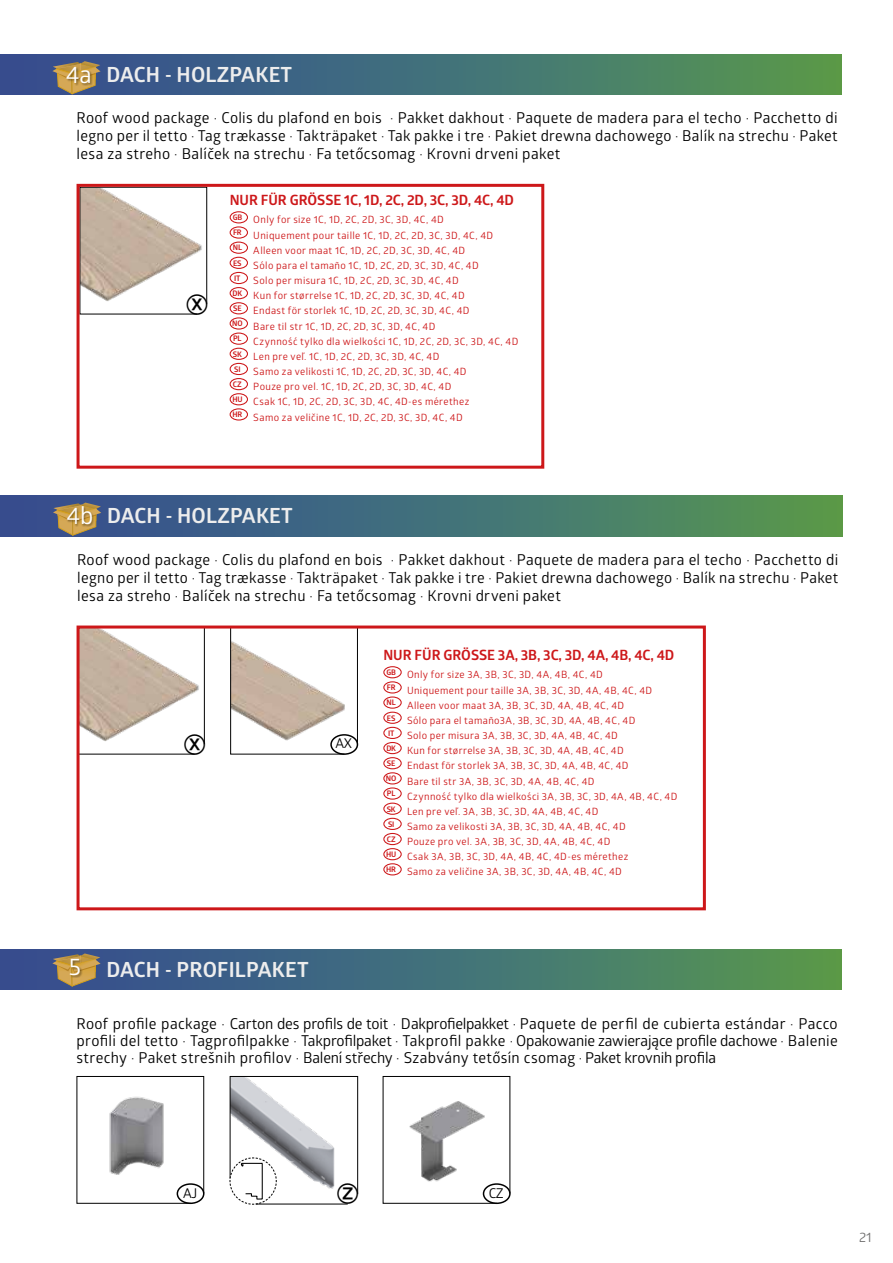
<style>
.page{position:relative;width:893px;height:1263px;background:#fff}
.page>*{position:absolute;margin:0;border:0;box-sizing:border-box;transform-origin:0 0}
.t1{font:23.85px "Glober";color:#fff}
.t2{font:700 20.85px "Glober";letter-spacing:.01em;color:#ededed}
.t3{font:15px/18px "Glober";letter-spacing:.02em;color:#000;text-align:justify}
.t4{font:700 14.1px "Glober";letter-spacing:-.005em;color:#cd1719}
.t5{font:13.5px "Glober";color:#000}
.t6{font:13.5px "Glober";color:#706f6f}
.t7{font:10.05px/15.1px "Glober";letter-spacing:.035em;color:#cd1719}
.t8{font:700 7.65px "Glober";letter-spacing:-.025em;color:#cd1719}
.s1{font-weight:400;font-size:23.85px;color:#fff}
</style>
<div class="page">
<div style="left:0;top:54px;width:842px;height:41px;background:linear-gradient(to right,#324999,#569853)"></div>
<div style="left:1px;top:495px;width:842px;height:41px;background:linear-gradient(to right,#324999,#569852)"></div>
<svg style="left:52px;top:61px;width:49px;height:33px"></svg>
<div style="left:66px;top:66px;width:27px;height:20px;background:#000;opacity:.4"></div>
<svg style="left:53px;top:503px;width:48px;height:33px"></svg>
<div style="left:67px;top:506px;width:28px;height:22px;background:#000;opacity:.4"></div>
<div style="left:230px;top:211px;width:18px;height:12px;border:1px solid #cd1719;border-radius:50%"></div>
<div style="left:230px;top:226px;width:18px;height:13px;border:1px solid #cd1719;border-radius:50%"></div>
<div style="left:230px;top:242px;width:18px;height:12px;border:1px solid #cd1719;border-radius:50%"></div>
<div style="left:230px;top:257px;width:18px;height:12px;border:1px solid #cd1719;border-radius:50%"></div>
<div style="left:230px;top:272px;width:18px;height:12px;border:1px solid #cd1719;border-radius:50%"></div>
<div style="left:230px;top:287px;width:18px;height:12px;border:1px solid #cd1719;border-radius:50%"></div>
<div style="left:230px;top:302px;width:18px;height:12px;border:1px solid #cd1719;border-radius:50%"></div>
<div style="left:230px;top:317px;width:18px;height:13px;border:1px solid #cd1719;border-radius:50%"></div>
<div style="left:230px;top:332px;width:18px;height:13px;border:1px solid #cd1719;border-radius:50%"></div>
<div style="left:230px;top:348px;width:18px;height:12px;border:1px solid #cd1719;border-radius:50%"></div>
<div style="left:230px;top:363px;width:18px;height:12px;border:1px solid #cd1719;border-radius:50%"></div>
<div style="left:230px;top:378px;width:18px;height:12px;border:1px solid #cd1719;border-radius:50%"></div>
<div style="left:230px;top:393px;width:18px;height:12px;border:1px solid #cd1719;border-radius:50%"></div>
<div style="left:230px;top:408px;width:18px;height:13px;border:1px solid #cd1719;border-radius:50%"></div>
<svg style="left:230px;top:629px;width:128px;height:126px"></svg>
<div style="left:330px;top:734px;width:28px;height:21px;border:1px solid #000;border-radius:50%"></div>
<div style="left:383px;top:666px;width:19px;height:12px;border:1px solid #cd1719;border-radius:50%"></div>
<div style="left:383px;top:681px;width:19px;height:12px;border:1px solid #cd1719;border-radius:50%"></div>
<svg style="left:384px;top:697px;width:17px;height:11px"></svg>
<div style="left:383px;top:696px;width:19px;height:13px;border:1px solid #cd1719;border-radius:50%"></div>
<div style="left:383px;top:712px;width:19px;height:12px;border:1px solid #cd1719;border-radius:50%"></div>
<div style="left:383px;top:727px;width:19px;height:12px;border:1px solid #cd1719;border-radius:50%"></div>
<div style="left:383px;top:742px;width:19px;height:12px;border:1px solid #cd1719;border-radius:50%"></div>
<div style="left:383px;top:757px;width:19px;height:12px;border:1px solid #cd1719;border-radius:50%"></div>
<div style="left:383px;top:772px;width:19px;height:12px;border:1px solid #cd1719;border-radius:50%"></div>
<svg style="left:384px;top:788px;width:17px;height:11px"></svg>
<div style="left:383px;top:787px;width:19px;height:13px;border:1px solid #cd1719;border-radius:50%"></div>
<div style="left:383px;top:803px;width:19px;height:12px;border:1px solid #cd1719;border-radius:50%"></div>
<div style="left:383px;top:818px;width:19px;height:12px;border:1px solid #cd1719;border-radius:50%"></div>
<div style="left:383px;top:833px;width:19px;height:12px;border:1px solid #cd1719;border-radius:50%"></div>
<div style="left:383px;top:848px;width:19px;height:12px;border:1px solid #cd1719;border-radius:50%"></div>
<div style="left:383px;top:863px;width:19px;height:12px;border:1px solid #cd1719;border-radius:50%"></div>
<div style="left:0;top:949px;width:842px;height:41px;background:linear-gradient(to right,#324999,#569853)"></div>
<svg style="left:52px;top:953px;width:49px;height:33px"></svg>
<div style="left:70px;top:959px;width:13px;height:19px;background:#000;opacity:.4"></div>
<svg style="left:76px;top:1076px;width:128px;height:128px"></svg>
<div style="left:177px;top:1183px;width:27px;height:21px;border:1px solid #000;border-radius:50%"></div>
<svg style="left:382px;top:1076px;width:129px;height:128px"></svg>
<div style="left:483px;top:1183px;width:28px;height:21px;border:1px solid #000;border-radius:50%"></div>
<div style="left:77px;top:184px;width:467px;height:285px;border:3px solid #cd1719"></div>
<div style="left:77px;top:625px;width:629px;height:285px;border:3px solid #cd1719"></div>
<svg style="left:77px;top:626px;width:128px;height:129px"></svg>
<svg style="left:229px;top:1076px;width:129px;height:129px"></svg>
<svg style="left:79px;top:186px;width:128px;height:129px"></svg>
<h1 class="t1" style="left:66px;top:58px;width:27px">4a</h1>
<h2 class="t2" style="left:106px;top:60px;width:187px">DACH - HOLZPAKET</h2>
<p class="t3" style="left:77px;top:108px;width:763px">Roof wood package · Colis du plafond en bois · Pakket dakhout · Paquete de madera para el techo · Pacchetto di legno per il tetto · Tag trækasse · Takträpaket · Tak pakke i tre · Pakiet drewna dachowego · Balík na strechu · Paket lesa za streho · Balíček na strechu · Fa tetőcsomag · Krovni drveni paket</p>
<h3 class="t4" style="left:230px;top:190px;width:286px">NUR FÜR GRÖSSE 1C, 1D, 2C, 2D, 3C, 3D, 4C, 4D</h3>
<p class="t7" style="left:233px;top:212px;width:262px"><sup>GB</sup> Only for size 1C, 1D, 2C, 2D, 3C, 3D, 4C, 4D<br><sup>FR</sup> Uniquement pour taille 1C, 1D, 2C, 2D, 3C, 3D, 4C, 4D <sup>NL</sup> Alleen voor maat 1C, 1D, 2C, 2D, 3C, 3D, 4C, 4D<br><sup>ES</sup> Sólo para el tamaño 1C, 1D, 2C, 2D, 3C, 3D, 4C, 4D</p>
<p class="t8" style="left:234px;top:273px;width:8px">IT</p>
<p class="t7" style="left:232px;top:272px;width:288px;text-indent:21px">Solo per misura 1C, 1D, 2C, 2D, 3C, 3D, 4C, 4D<br><sup>DK</sup> Kun for størrelse 1C, 1D, 2C, 2D, 3C, 3D, 4C, 4D<br><sup>SE</sup> Endast för storlek 1C, 1D, 2C, 2D, 3C, 3D, 4C, 4D<br><sup>NO</sup> Bare til str 1C, 1D, 2C, 2D, 3C, 3D, 4C, 4D<br><sup>PL</sup> Czynność tylko dla wielkości 1C, 1D, 2C, 2D, 3C, 3D, 4C, 4D <sup>SK</sup> Len pre veľ. 1C, 1D, 2C, 2D, 3C, 3D, 4C, 4D</p>
<p class="t8" style="left:234px;top:363px;width:8px">SI</p>
<p class="t7" style="left:232px;top:363px;width:238px;text-indent:21px">Samo za velikosti 1C, 1D, 2C, 2D, 3C, 3D, 4C, 4D <sup>CZ</sup> Pouze pro vel. 1C, 1D, 2C, 2D, 3C, 3D, 4C, 4D<br><sup>HU</sup> Csak 1C, 1D, 2C, 2D, 3C, 3D, 4C, 4D-es mérethez <sup>HR</sup> Samo za veličine 1C, 1D, 2C, 2D, 3C, 3D, 4C, 4D</p>
<h1 class="t1" style="left:66px;top:499px;width:28px">4b</h1>
<h2 class="t2" style="left:107px;top:501px;width:187px">DACH - HOLZPAKET</h2>
<p class="t3" style="left:77px;top:550px;width:763px">Roof wood package · Colis du plafond en bois · Pakket dakhout · Paquete de madera para el techo · Pacchetto di legno per il tetto · Tag trækasse · Takträpaket · Tak pakke i tre · Pakiet drewna dachowego · Balík na strechu · Paket lesa za streho · Balíček na strechu · Fa tetőcsomag · Krovni drveni paket</p>
<h3 class="t5" style="left:336px;top:734px;width:18px">AX</h3>
<h3 class="t4" style="left:383px;top:645px;width:292px">NUR FÜR GRÖSSE 3A, 3B, 3C, 3D, 4A, 4B, 4C, 4D</h3>
<p class="t7" style="left:386px;top:667px;width:267px"><sup>GB</sup> Only for size 3A, 3B, 3C, 3D, 4A, 4B, 4C, 4D<br><sup>FR</sup> Uniquement pour taille 3A, 3B, 3C, 3D, 4A, 4B, 4C, 4D <sup>NL</sup> Alleen voor maat 3A, 3B, 3C, 3D, 4A, 4B, 4C, 4D<br><sup>ES</sup> Sólo para el tamaño3A, 3B, 3C, 3D, 4A, 4B, 4C, 4D</p>
<p class="t8" style="left:388px;top:727px;width:8px">IT</p>
<p class="t7" style="left:386px;top:727px;width:293px;text-indent:21px">Solo per misura 3A, 3B, 3C, 3D, 4A, 4B, 4C, 4D<br><sup>DK</sup> Kun for størrelse 3A, 3B, 3C, 3D, 4A, 4B, 4C, 4D<br><sup>SE</sup> Endast för storlek 3A, 3B, 3C, 3D, 4A, 4B, 4C, 4D<br><sup>NO</sup> Bare til str 3A, 3B, 3C, 3D, 4A, 4B, 4C, 4D<br><sup>PL</sup> Czynność tylko dla wielkości 3A, 3B, 3C, 3D, 4A, 4B, 4C, 4D <sup>SK</sup> Len pre veľ. 3A, 3B, 3C, 3D, 4A, 4B, 4C, 4D</p>
<p class="t8" style="left:388px;top:818px;width:8px">SI</p>
<p class="t7" style="left:386px;top:818px;width:244px;text-indent:21px">Samo za velikosti 3A, 3B, 3C, 3D, 4A, 4B, 4C, 4D <sup>CZ</sup> Pouze pro vel. 3A, 3B, 3C, 3D, 4A, 4B, 4C, 4D<br><sup>HU</sup> Csak 3A, 3B, 3C, 3D, 4A, 4B, 4C, 4D-es mérethez <sup>HR</sup> Samo za veličine 3A, 3B, 3C, 3D, 4A, 4B, 4C, 4D</p>
<h2 class="t2" style="left:69px;top:955px;width:241px"><span class="s1">5</span> DACH - PROFILPAKET</h2>
<p class="t3" style="left:77px;top:1014px;width:763px;line-height:17.1px">Roof profile package · Carton des profils de toit · Dakprofielpakket · Paquete de perfil de cubierta estándar · Pacco profili del tetto · Tagprofilpakke · Takprofilpaket · Takprofil pakke · Opakowanie zawierające profile dachowe · Balenie strechy · Paket strešnih profilov · Balení střechy · Szabvány tetősín csomag · Paket krovnih profila</p>
<h3 class="t5" style="left:183px;top:1183px;width:16px">AJ</h3>
<h3 class="t5" style="left:489px;top:1183px;width:17px">CZ</h3>
<h3 class="t6" style="left:859px;top:1227px;width:14px">21</h3>
</div>
